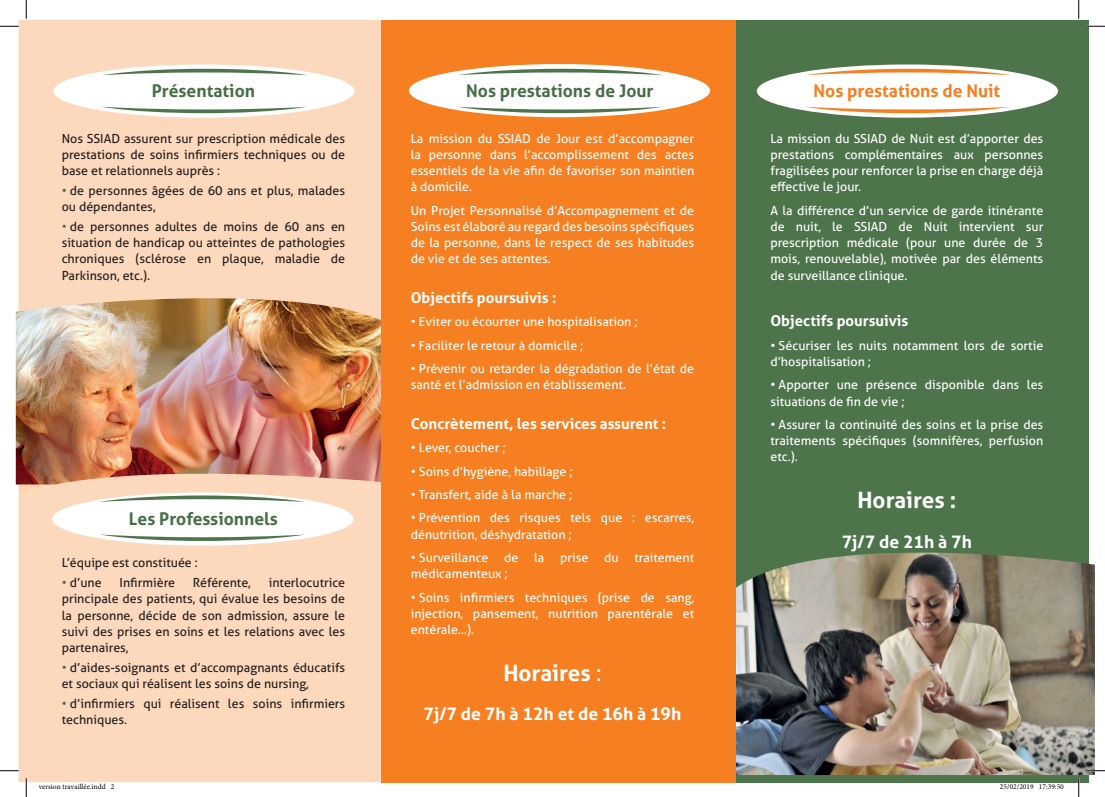
<style>
.page{position:relative;width:1105px;height:797px;background:#fff}
.page>*{position:absolute;margin:0;border:0;box-sizing:border-box;transform-origin:0 0}
.t1{font:700 22.5px "Aller";color:#fff}
.t2{font:700 17.5px "Aller";color:#466f46}
.t3{font:700 17.5px "Aller";color:#fff}
.t4{font:700 17.5px "Aller";color:#f57f21}
.t5{font:700 15px "Aller";color:#fff}
.t6{font:12.5px/16.2px "Aller";color:#fff;text-align:justify}
.t7{font:12.5px/16.2px "Aller";color:#231f20;text-align:justify}
.t8{font:7.5px "Minion Pro";color:#000}
.s1{color:#4e744c}
.s2{font-weight:400}
</style>
<div class="page">
<div style="left:19px;top:20px;width:363px;height:762px;background:#fcd8bc"></div>
<div style="left:19px;top:484px;width:363px;height:9px;background:#fcd8bc"></div>
<div style="left:53px;top:64px;width:302px;height:54px;background:#fff;border-radius:50%"></div>
<svg style="left:102px;top:69px;width:206px;height:6px"></svg>
<svg style="left:101px;top:107px;width:206px;height:6px"></svg>
<img style="left:16px;top:298px;width:366px;height:186px">
<div style="left:736px;top:20px;width:353px;height:762px;background:#4e744c"></div>
<div style="left:757px;top:64px;width:301px;height:54px;background:#fff;border-radius:50%"></div>
<svg style="left:805px;top:69px;width:207px;height:6px"></svg>
<svg style="left:804px;top:107px;width:206px;height:6px"></svg>
<img style="left:736px;top:552px;width:359px;height:223px">
<div style="left:382px;top:20px;width:354px;height:762px;background:#f57f21"></div>
<div style="left:409px;top:64px;width:301px;height:53px;background:#fff;border-radius:50%"></div>
<svg style="left:458px;top:69px;width:206px;height:6px"></svg>
<svg style="left:456px;top:107px;width:207px;height:6px"></svg>
<div style="left:52px;top:492px;width:301px;height:53px;background:#fff;border-radius:50%"></div>
<svg style="left:99px;top:534px;width:206px;height:7px"></svg>
<svg style="left:99px;top:495px;width:206px;height:7px"></svg>
<svg style="left:0;top:25px;width:19px;height:2px"></svg>
<svg style="left:1086px;top:25px;width:19px;height:2px"></svg>
<svg style="left:0;top:770px;width:19px;height:1px"></svg>
<svg style="left:1086px;top:770px;width:19px;height:1px"></svg>
<svg style="left:25px;top:0;width:2px;height:19px"></svg>
<svg style="left:25px;top:778px;width:2px;height:19px"></svg>
<svg style="left:1078px;top:0;width:1px;height:19px"></svg>
<svg style="left:1078px;top:778px;width:1px;height:19px"></svg>
<p class="t2" style="left:152px;top:79px;width:105px">Présentation</p>
<p class="t2" style="left:466px;top:79px;width:189px">Nos prestations de Jour</p>
<p class="t4" style="left:813px;top:80px;width:188px">Nos prestations de Nuit</p>
<p class="t7" style="left:62px;top:130px;width:285px">Nos SSIAD assurent sur prescription médicale des prestations de soins infirmiers techniques ou de base et relationnels auprès :</p>
<p class="t7" style="left:62px;top:182px;width:285px"><span class="s1">•</span> de personnes âgées de 60 ans et plus, malades ou dépendantes,</p>
<p class="t7" style="left:62px;top:218px;width:285px"><span class="s1">•</span> de personnes adultes de moins de 60 ans en situation de handicap ou atteintes de pathologies chroniques (sclérose en plaque, maladie de Parkinson, etc.).</p>
<p class="t2" style="left:129px;top:507px;width:151px">Les Professionnels</p>
<p class="t7" style="left:62px;top:554px;width:138px">L’équipe est constituée :</p>
<p class="t7" style="left:62px;top:574px;width:42px"><span class="s1">•</span> d’une</p>
<p class="t7" style="left:120px;top:574px;width:57px">Infirmière</p>
<p class="t7" style="left:193px;top:574px;width:60px">Référente,</p>
<p class="t7" style="left:62px;top:574px;width:285px;text-indent:207px">interlocutrice principale des patients, qui évalue les besoins de la personne, décide de son admission, assure le suivi des prises en soins et les relations avec les partenaires,</p>
<p class="t7" style="left:62px;top:659px;width:285px"><span class="s1">•</span> d’aides-soignants et d’accompagnants éducatifs et sociaux qui réalisent les soins de nursing,</p>
<p class="t7" style="left:62px;top:695px;width:285px"><span class="s1">•</span> d’infirmiers qui réalisent les soins infirmiers techniques.</p>
<p class="t6" style="left:411px;top:130px;width:285px">La mission du SSIAD de Jour est d’accompagner la personne dans l’accomplissement des actes essentiels de la vie afin de favoriser son maintien à domicile.</p>
<p class="t6" style="left:411px;top:202px;width:285px">Un Projet Personnalisé d’Accompagnement et de Soins est élaboré au regard des besoins spécifiques de la personne, dans le respect de ses habitudes de vie et de ses attentes.</p>
<p class="t5" style="left:411px;top:288px;width:147px">Objectifs poursuivis :</p>
<p class="t6" style="left:411px;top:314px;width:228px">• Eviter ou écourter une hospitalisation ;</p>
<p class="t6" style="left:411px;top:337px;width:174px">• Faciliter le retour à domicile ;</p>
<p class="t6" style="left:411px;top:360px;width:285px">• Prévenir ou retarder la dégradation de l’état de santé et l’admission en établissement.</p>
<p class="t5" style="left:411px;top:414px;width:257px">Concrètement, les services assurent :</p>
<p class="t6" style="left:411px;top:439px;width:96px">• Lever, coucher ;</p>
<p class="t6" style="left:411px;top:463px;width:163px">• Soins d’hygiène, habillage ;</p>
<p class="t6" style="left:411px;top:486px;width:163px">• Transfert, aide à la marche ;</p>
<p class="t6" style="left:411px;top:509px;width:285px">• Prévention des risques tels que : escarres, dénutrition, déshydratation ;</p>
<p class="t6" style="left:411px;top:549px;width:79px">• Surveillance</p>
<p class="t6" style="left:504px;top:549px;width:16px">de</p>
<p class="t6" style="left:534px;top:549px;width:12px">la</p>
<p class="t6" style="left:560px;top:549px;width:30px">prise</p>
<p class="t6" style="left:604px;top:549px;width:16px">du</p>
<p class="t6" style="left:634px;top:549px;width:61px">traitement</p>
<p class="t6" style="left:411px;top:565px;width:99px">médicamenteux ;</p>
<p class="t6" style="left:411px;top:589px;width:285px">• Soins infirmiers techniques (prise de sang, injection, pansement, nutrition parentérale et entérale…).</p>
<p class="t1" style="left:503px;top:659px;width:100px">Horaires <span class="s2">:</span></p>
<p class="t3" style="left:424px;top:703px;width:259px">7j/7 de 7h à 12h et de 16h à 19h</p>
<p class="t6" style="left:770px;top:130px;width:274px">La mission du SSIAD de Nuit est d’apporter des prestations complémentaires aux personnes fragilisées pour renforcer la prise en charge déjà effective le jour.</p>
<p class="t6" style="left:770px;top:202px;width:274px">A la différence d’un service de garde itinérante de nuit, le SSIAD de Nuit intervient sur prescription médicale (pour une durée de 3 mois, renouvelable), motivée par des éléments de surveillance clinique.</p>
<p class="t5" style="left:770px;top:312px;width:139px">Objectifs poursuivis</p>
<p class="t6" style="left:770px;top:337px;width:274px">• Sécuriser les nuits notamment lors de sortie d’hospitalisation ;</p>
<p class="t6" style="left:770px;top:377px;width:274px">• Apporter une présence disponible dans les situations de fin de vie ;</p>
<p class="t6" style="left:770px;top:416px;width:274px">• Assurer la continuité des soins et la prise des traitements spécifiques (somnifères, perfusion etc.).</p>
<p class="t1" style="left:857px;top:486px;width:100px">Horaires :</p>
<p class="t3" style="left:842px;top:530px;width:132px">7j/7 de 21h à 7h</p>
<p class="t8" style="left:39px;top:782px;width:77px">version travaillée.indd 2</p>
<p class="t8" style="left:1000px;top:782px;width:65px">25/02/2019 17:39:50</p>
</div>
